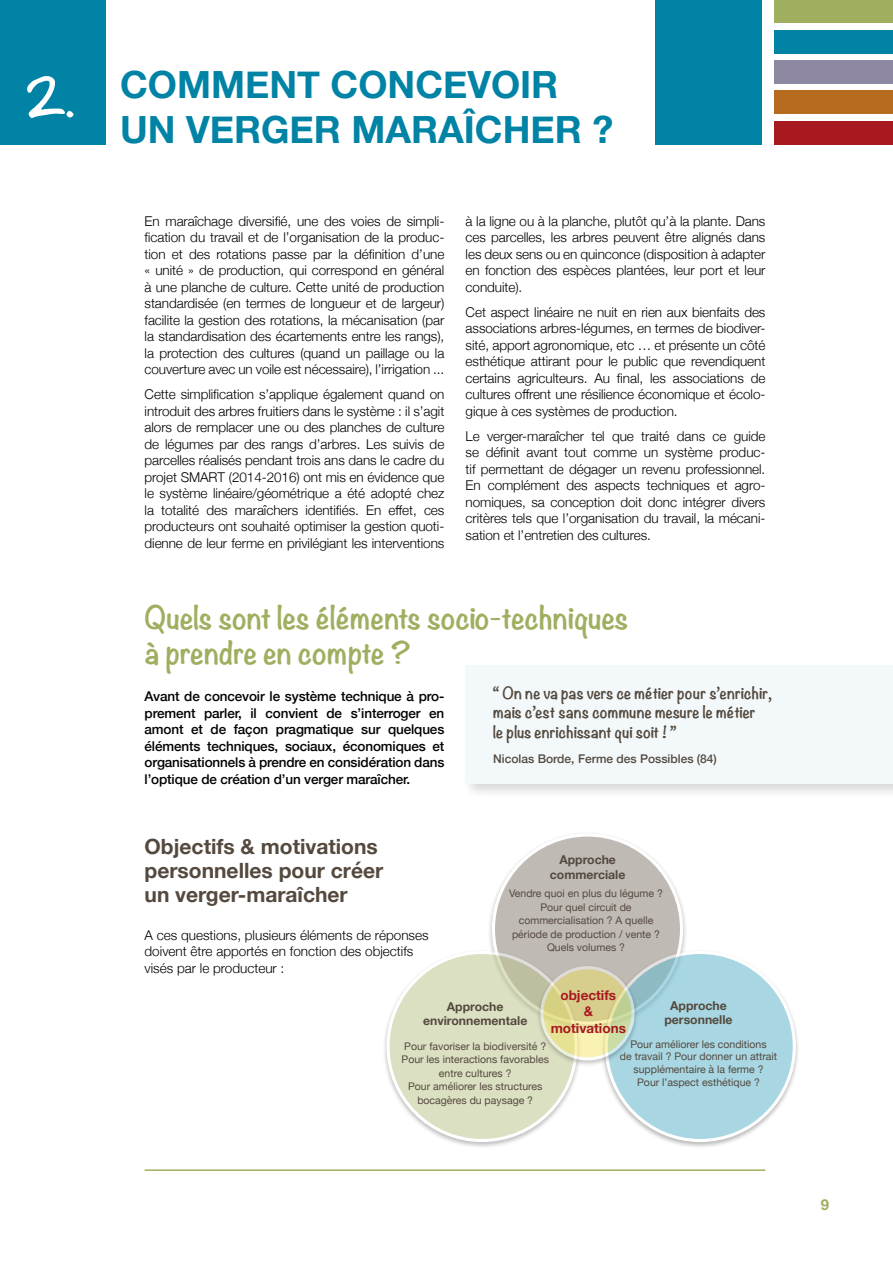
<style>
.page{position:relative;width:893px;height:1263px;background:#fff}
.page>*{position:absolute;margin:0;border:0;box-sizing:border-box;transform-origin:0 0}
.t1{font:75px "All That Matters";color:#fff}
.t2{font:700 37.5px/45px "Helvetica Neue";color:#0083a5}
.t3{font:700 28.5px/34.5px "Noteworthy";color:#9faf60}
.t4{font:700 21px/24px "Helvetica Neue";color:#54493e}
.t5{font:700 15px/19.5px "Noteworthy";color:#54493e}
.t6{font:700 15px "Helvetica Neue";color:#9faf60}
.t7{font:300 13.5px/16.5px "Helvetica Neue";letter-spacing:-.005em;color:#000;text-align:justify}
.t8{font:500 13.5px/16.5px "Helvetica Neue";letter-spacing:-.01em;color:#000;text-align:justify}
.t9{font:700 13.5px/16.5px "Helvetica Neue";color:#a7191f;text-align:center}
.t10{font:700 12.3px/14.7px "Helvetica Neue";color:#54493e;text-align:center}
.t11{font:500 12px "Helvetica Neue";color:#54493e}
.t12{font:10.5px/13.5px "Helvetica Neue";color:#54493e;text-align:center}
</style>
<div class="page">
<div style="left:0;top:0;width:761px;height:145px;background:#0083a5"></div>
<div style="left:106px;top:0;width:549px;height:412px;background:#fff"></div>
<div style="left:775px;top:0;width:118px;height:23px;background:#9faf60"></div>
<div style="left:775px;top:30px;width:118px;height:24px;background:#0083a5"></div>
<div style="left:775px;top:60px;width:118px;height:24px;background:#8f88a3"></div>
<div style="left:775px;top:91px;width:118px;height:23px;background:#b56a1e"></div>
<div style="left:775px;top:121px;width:118px;height:24px;background:#a7191f"></div>
<hr style="left:0;top:0;width:1px;height:145px;background:#9faf60">
<hr style="left:145px;top:1169px;width:620px;height:2px;background:#9faf60">
<div style="left:463px;top:662px;width:430px;height:137px;background:#000;opacity:.15"></div>
<div style="left:466px;top:665px;width:427px;height:119px;background:#f3f9fb"></div>
<div style="left:487px;top:831px;width:201px;height:201px;background:#000;opacity:.5"></div>
<div style="left:493px;top:835px;width:188px;height:188px;background:#c0bab5;border-radius:50%"></div>
<div style="left:382px;top:949px;width:200px;height:200px;background:#000;opacity:.5"></div>
<svg style="left:388px;top:952px;width:188px;height:188px;background:#dbdfc3"></svg>
<div style="left:600px;top:949px;width:201px;height:200px;background:#000;opacity:.5"></div>
<svg style="left:606px;top:952px;width:188px;height:188px;background:#a9d6e2"></svg>
<div style="left:536px;top:964px;width:103px;height:103px;background:#000;opacity:.5"></div>
<svg style="left:542px;top:968px;width:91px;height:91px;background:#ddd998"></svg>
<div style="left:540px;top:966px;width:95px;height:94px;border:3px solid #fff;border-radius:50%"></div>
<h1 class="t1" style="left:26px;top:59px;width:49px">2.</h1>
<h2 class="t2" style="left:120px;top:63px;width:495px">COMMENT CONCEVOIR<br>UN VERGER MARAÎCHER ?</h2>
<p class="t7" style="left:145px;top:212px;width:301px">En maraîchage diversifié, une des voies de simpli&shy;fication du travail et de l’organisation de la produc&shy;tion et des rotations passe par la définition d’une « unité » de production, qui correspond en général à une planche de culture. Cette unité de production standardisée (en termes de longueur et de largeur) facilite la gestion des rotations, la mécanisation (par la standardisation des écartements entre les rangs), la protection des cultures (quand un paillage ou la couverture avec un voile est nécessaire), l’irrigation ...</p>
<p class="t7" style="left:145px;top:385px;width:301px">Cette simplification s’applique également quand on introduit des arbres fruitiers dans le système : il s’agit alors de remplacer une ou des planches de culture de légumes par des rangs d’arbres. Les suivis de parcelles réalisés pendant trois ans dans le cadre du projet SMART (2014-2016) ont mis en évidence que le système linéaire/géométrique a été adopté chez la totalité des maraîchers identifiés. En effet, ces producteurs ont souhaité optimiser la gestion quoti&shy;dienne de leur ferme en privilégiant les interventions</p>
<p class="t7" style="left:466px;top:212px;width:301px">à la ligne ou à la planche, plutôt qu’à la plante. Dans ces parcelles, les arbres peuvent être alignés dans les deux sens ou en quinconce (disposition à adapter en fonction des espèces plantées, leur port et leur conduite).</p>
<p class="t7" style="left:466px;top:303px;width:301px">Cet aspect linéaire ne nuit en rien aux bienfaits des associations arbres-légumes, en termes de biodiver&shy;sité, apport agronomique, etc … et présente un côté esthétique attirant pour le public que revendiquent certains agriculteurs. Au final, les associations de cultures offrent une résilience économique et écolo&shy;gique à ces systèmes de production.</p>
<p class="t7" style="left:466px;top:427px;width:301px">Le verger-maraîcher tel que traité dans ce guide se définit avant tout comme un système produc&shy;tif permettant de dégager un revenu professionnel.<br>En complément des aspects techniques et agro&shy;nomiques, sa conception doit donc intégrer divers critères tels que l’organisation du travail, la mécani&shy;sation et l’entretien des cultures.</p>
<h3 class="t3" style="left:145px;top:599px;width:486px">Quels sont les éléments socio-techniques à prendre en compte ?</h3>
<p class="t8" style="left:145px;top:687px;width:301px">Avant de concevoir le système technique à pro&shy;prement parler, il convient de s’interroger en amont et de façon pragmatique sur quelques éléments techniques, sociaux, économiques et organisationnels à prendre en considération dans l’optique de création d’un verger maraîcher.</p>
<p class="t5" style="left:493px;top:682px;width:280px">“ On ne va pas vers ce métier pour s’enrichir, mais c’est sans commune mesure le métier<br>le plus enrichissant qui soit ! ”</p>
<p class="t11" style="left:493px;top:749px;width:225px">Nicolas Borde, Ferme des Possibles (84)</p>
<h3 class="t4" style="left:145px;top:835px;width:240px">Objectifs &amp; motivations personnelles pour créer un verger-maraîcher</h3>
<p class="t7" style="left:145px;top:926px;width:286px;text-align:left">A ces questions, plusieurs éléments de réponses doivent être apportés en fonction des objectifs visés par le producteur :</p>
<p class="t10" style="left:550px;top:853px;width:77px">Approche commerciale</p>
<p class="t12" style="left:509px;top:887px;width:155px">Vendre quoi en plus du légume ?<br>Pour quel circuit de commercialisation ? A quelle période de production / vente ?<br>Quels volumes ?</p>
<p class="t9" style="left:551px;top:987px;width:77px">objectifs<br>&amp; motivations</p>
<p class="t10" style="left:664px;top:998px;width:70px">Approche personnelle</p>
<p class="t12" style="left:620px;top:1038px;width:159px;line-height:12.6px">Pour améliorer les conditions<br>de travail ? Pour donner un attrait supplémentaire à la ferme ?<br>Pour l’aspect esthétique ?</p>
<p class="t10" style="left:423px;top:999px;width:106px">Approche environnementale</p>
<p class="t12" style="left:401px;top:1040px;width:149px">Pour favoriser la biodiversité ?<br>Pour les interactions favorables entre cultures ?<br>Pour améliorer les structures bocagères du paysage ?</p>
<p class="t6" style="left:821px;top:1193px;width:10px">9</p>
</div>
